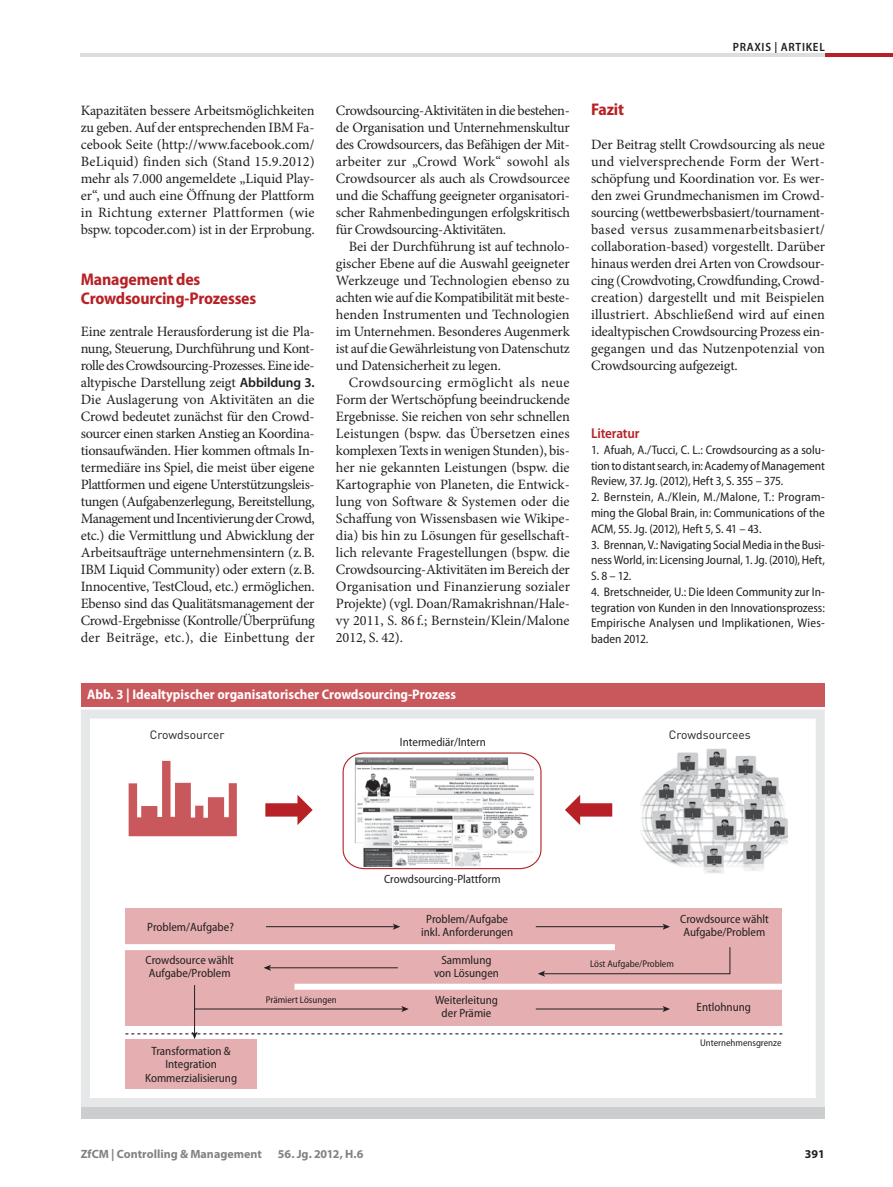
<style>
.page{position:relative;width:893px;height:1187px;background:#fff}
.page>*{position:absolute;margin:0;border:0;box-sizing:border-box;transform-origin:0 0}
.t1{font:700 semi-condensed 16.95px/18.8px "Myriad Pro";letter-spacing:-.01em;color:#b72126}
.t2{font:14.25px/17px "Minion Pro";letter-spacing:-.01em;color:#231f20;text-align:justify}
.t3{font:600 semi-condensed 14.25px "Myriad Pro";letter-spacing:-.01em;color:#b72126}
.t4{font:700 semi-condensed 13.95px "Myriad Pro";color:#fff}
.t5{font:semi-condensed 12.45px/15.8px "Myriad Pro";letter-spacing:-.005em;color:#231f20;text-align:justify}
.t6{font:semi-condensed 12px/13.5px "Myriad Pro";color:#231f20;text-align:center}
.t7{font:700 12px "Myriad Pro";color:#808285}
.t8{font:12px "DINOT";color:#231f20}
.t9{font:600 semi-condensed 12px "Myriad Pro";letter-spacing:.06em;color:#231f20}
.t10{font:700 12px "Myriad Pro";color:#231f20}
.t11{font:semi-condensed 9.75px "Myriad Pro";color:#231f20}
.s1{font-family:"Myriad Pro";font-weight:600;font-size:13.5px}
</style>
<div class="page">
<hr style="left:81px;top:53px;width:744px;height:4px;background:#dcddde">
<hr style="left:825px;top:53px;width:68px;height:4px;background:#b72126">
<div style="left:81px;top:1106px;width:744px;height:12px;background:#cbcdce"></div>
<svg style="left:81px;top:709px;width:744px;height:397px"></svg>
<div style="left:81px;top:683px;width:744px;height:23px;background:#c9585c"></div>
<img style="left:638px;top:748px;width:149px;height:141px">
<svg style="left:342px;top:751px;width:200px;height:118px"></svg>
<svg style="left:129px;top:760px;width:108px;height:76px"></svg>
<svg style="left:265px;top:794px;width:48px;height:31px"></svg>
<svg style="left:565px;top:794px;width:47px;height:31px"></svg>
<div style="left:125px;top:908px;width:656px;height:117px;background:#e5afb1"></div>
<div style="left:118px;top:944px;width:497px;height:6px;background:#fff"></div>
<div style="left:294px;top:983px;width:498px;height:6px;background:#fff"></div>
<div style="left:125px;top:1038px;width:132px;height:50px;background:#e5afb1"></div>
<hr style="left:266px;top:926px;width:129px;height:1px;background:#231f20">
<svg style="left:393px;top:923px;width:7px;height:6px"></svg>
<hr style="left:269px;top:967px;width:129px;height:1px;background:#231f20">
<svg style="left:264px;top:964px;width:7px;height:6px"></svg>
<hr style="left:194px;top:984px;width:1px;height:49px;background:#231f20">
<svg style="left:125px;top:1031px;width:657px;height:8px"></svg>
<hr style="left:536px;top:926px;width:129px;height:1px;background:#231f20">
<svg style="left:663px;top:924px;width:7px;height:5px"></svg>
<hr style="left:536px;top:1008px;width:129px;height:1px;background:#231f20">
<svg style="left:663px;top:1006px;width:7px;height:5px"></svg>
<hr style="left:195px;top:1008px;width:208px;height:1px;background:#231f20">
<svg style="left:401px;top:1006px;width:8px;height:5px"></svg>
<svg style="left:538px;top:947px;width:193px;height:29px"></svg>
<p class="t2" style="left:81px;top:102px;width:236px">Kapazitäten bessere Arbeitsmöglichkeiten zu geben. Auf der entsprechenden IBM Fa&shy;cebook Seite (http://www.facebook.com/ BeLiquid) finden sich (Stand 15.9.2012) mehr als 7.000 angemeldete „Liquid Play&shy;er“, und auch eine Öffnung der Plattform in Richtung externer Plattformen (wie bspw. topcoder.com) ist in der Erprobung.</p>
<p class="t1" style="left:81px;top:270px;width:177px">Management des<br>Crowdsourcing-Prozesses</p>
<p class="t2" style="left:81px;top:323px;width:235px">Eine zentrale Herausforderung ist die Pla&shy;nung, Steuerung, Durchführung und Kont&shy;rolle des Crowdsourcing-Prozesses. Eine ide&shy;altypische Darstellung zeigt <span class="s1">Abbildung 3.<br></span>Die Auslagerung von Aktivitäten an die Crowd bedeutet zunächst für den Crowd&shy;sourcer einen starken Anstieg an Koordina&shy;tionsaufwänden. Hier kommen oftmals In&shy;termediäre ins Spiel, die meist über eigene Plattformen und eigene Unterstützungsleis&shy;tungen (Aufgabenzerlegung, Bereitstellung, Management und Incentivierung der Crowd, etc.) die Vermittlung und Abwicklung der Arbeitsaufträge unternehmensintern (z.B.<br>IBM Liquid Community) oder extern (z.B.<br>Innocentive, TestCloud, etc.) ermöglichen.<br>Ebenso sind das Qualitätsmanagement der Crowd-Ergebnisse (Kontrolle/Überprüfung der Beiträge, etc.), die Einbettung der</p>
<p class="t2" style="left:336px;top:102px;width:236px">Crowdsourcing-Aktivitäten in die bestehen&shy;de Organisation und Unternehmenskultur des Crowdsourcers, das Befähigen der Mit&shy;arbeiter zur „Crowd Work“ sowohl als Crowdsourcer als auch als Crowdsourcee und die Schaffung geeigneter organisatori&shy;scher Rahmenbedingungen erfolgskritisch für Crowdsourcing-Aktivitäten.</p>
<p class="t2" style="left:336px;top:238px;width:235px;text-indent:13px">Bei der Durchführung ist auf technolo&shy;gischer Ebene auf die Auswahl geeigneter Werkzeuge und Technologien ebenso zu achten wie auf die Kompatibilität mit beste&shy;henden Instrumenten und Technologien im Unternehmen. Besonderes Augenmerk ist auf die Gewährleistung von Datenschutz und Datensicherheit zu legen.</p>
<p class="t2" style="left:336px;top:374px;width:236px;text-indent:13px">Crowdsourcing ermöglicht als neue Form der Wertschöpfung beeindruckende Ergebnisse. Sie reichen von sehr schnellen Leistungen (bspw. das Übersetzen eines komplexen Texts in wenigen Stunden), bis&shy;her nie gekannten Leistungen (bspw. die Kartographie von Planeten, die Entwick&shy;lung von Software &amp; Systemen oder die Schaffung von Wissensbasen wie Wikipe&shy;dia) bis hin zu Lösungen für gesellschaft&shy;lich relevante Fragestellungen (bspw. die Crowdsourcing-Aktivitäten im Bereich der Organisation und Finanzierung sozialer Projekte) (vgl. Doan/Ramakrishnan/Hale&shy;vy 2011, S. 86 f.; Bernstein/Klein/Malone 2012, S. 42).</p>
<p class="t9" style="left:733px;top:40px;width:94px">PRAXIS | ARTIKEL</p>
<p class="t1" style="left:591px;top:100px;width:35px">Fazit</p>
<p class="t2" style="left:591px;top:136px;width:235px;text-align:left">Der Beitrag stellt Crowdsourcing als neue und vielversprechende Form der Wert&shy;schöpfung und Koordination vor. Es wer&shy;den zwei Grundmechanismen im Crowd&shy;sourcing (wettbewerbsbasiert/tournament&shy;based versus zusammenarbeitsbasiert/ collaboration-based) vorgestellt. Darüber hinaus werden drei Arten von Crowdsour&shy;cing (Crowdvoting, Crowdfunding, Crowd&shy;creation) dargestellt und mit Beispielen illustriert. Abschließend wird auf einen idealtypischen Crowdsourcing Prozess ein&shy;gegangen und das Nutzenpotenzial von Crowdsourcing aufgezeigt.</p>
<p class="t3" style="left:591px;top:425px;width:50px">Literatur</p>
<p class="t5" style="left:591px;top:442px;width:235px">1. Afuah, A./Tucci, C. L.: Crowdsourcing as a solu&shy;tion todistantsearch, in:Academy ofManagement Review, 37. Jg. (2012), Heft 3, S. 355 – 375.</p>
<p class="t5" style="left:591px;top:489px;width:235px">2. Bernstein, A./Klein, M./Malone, T.: Program&shy;ming the Global Brain, in: Communications of the ACM, 55. Jg. (2012), Heft 5, S. 41 – 43.</p>
<p class="t5" style="left:591px;top:536px;width:235px">3. Brennan, V.:Navigating SocialMedia in the Busi&shy;nessWorld, in: Licensing Journal, 1.Jg.(2010),Heft, S.8–12.</p>
<p class="t5" style="left:591px;top:584px;width:235px">4. Bretschneider, U.: Die Ideen Community zur In&shy;tegration von Kunden in den Innovationsprozess:<br>Empirische Analysen und Implikationen, Wies&shy;baden 2012.</p>
<p class="t4" style="left:87px;top:686px;width:370px">Abb. 3 | Idealtypischer organisatorischer Crowdsourcing-Prozess</p>
<p class="t8" style="left:150px;top:726px;width:76px">Crowdsourcer</p>
<p class="t8" style="left:669px;top:726px;width:83px">Crowdsourcees</p>
<p class="t6" style="left:400px;top:735px;width:87px">Intermediär/Intern</p>
<p class="t6" style="left:147px;top:920px;width:88px">Problem/Aufgabe?</p>
<p class="t6" style="left:146px;top:953px;width:90px;text-align:left">Crowdsource wählt<br>Aufgabe/Problem</p>
<p class="t6" style="left:145px;top:1044px;width:94px">Transformation &amp;<br>Integration<br>Kommerzialisierung</p>
<p class="t11" style="left:266px;top:994px;width:72px">Prämiert Lösungen</p>
<p class="t6" style="left:384px;top:872px;width:118px">Crowdsourcing-Plattform</p>
<p class="t6" style="left:421px;top:912px;width:94px">Problem/Aufgabe inkl. Anforderungen</p>
<p class="t6" style="left:680px;top:912px;width:90px;text-align:left">Crowdsource wählt<br>Aufgabe/Problem</p>
<p class="t6" style="left:434px;top:953px;width:66px">Sammlung von Lösungen</p>
<p class="t11" style="left:590px;top:958px;width:85px">Löst Aufgabe/Problem</p>
<p class="t6" style="left:435px;top:992px;width:64px">Weiterleitung der Prämie</p>
<p class="t6" style="left:697px;top:1000px;width:56px">Entlohnung</p>
<p class="t11" style="left:700px;top:1037px;width:83px">Unternehmensgrenze</p>
<p class="t7" style="left:81px;top:1145px;width:183px">ZfCM | Controlling &amp; Management</p>
<p class="t7" style="left:278px;top:1145px;width:87px">56. Jg. 2012, H.6</p>
<p class="t10" style="left:805px;top:1145px;width:21px">391</p>
</div>
